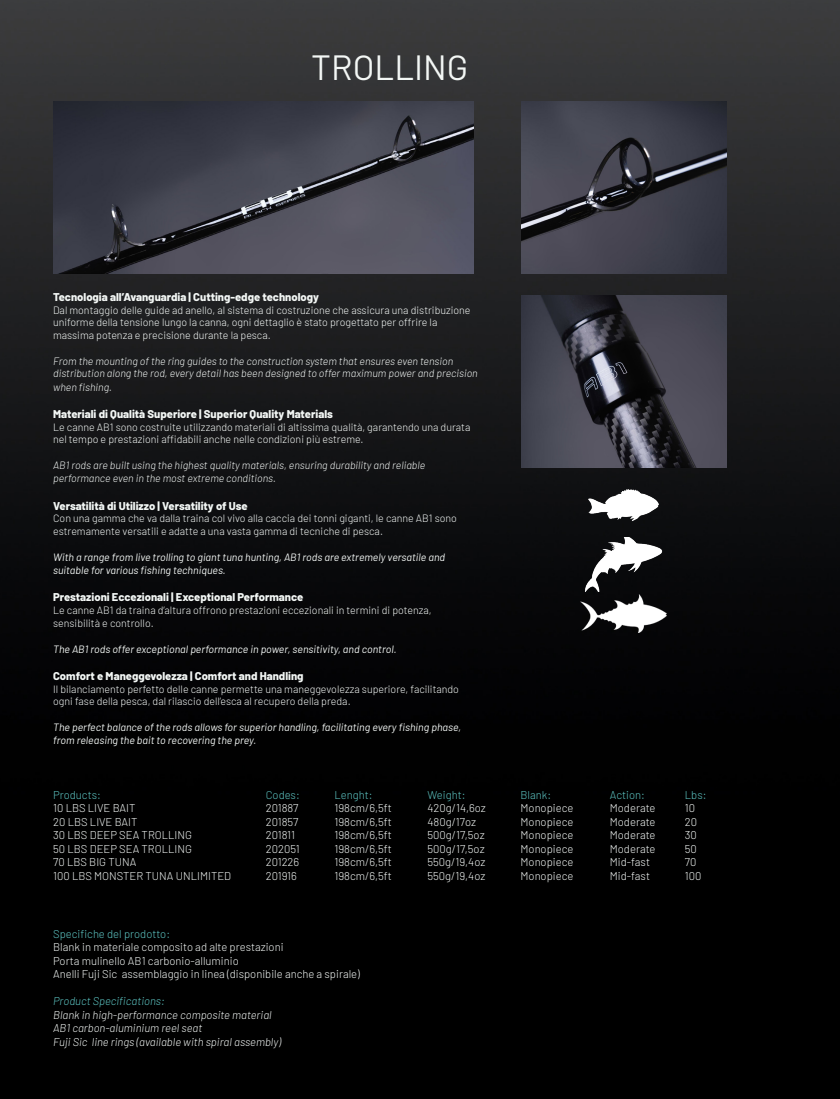
<style>
.page{position:relative;width:840px;height:1099px;background:#fff}
.page>*{position:absolute;margin:0;border:0;box-sizing:border-box;transform-origin:0 0}
.t1{font:35px "Barlow";color:#f3f7f5}
.t2{font:300 11.25px "Barlow";color:#f3f7f5}
.t3{font:800 11.25px "Barlow";color:#f3f7f5}
.t4{font:italic 300 11.25px "Barlow";color:#f3f7f5}
.t5{font:300 11.25px "Barlow";color:#5dc5c3}
.t6{font:italic 300 11.25px "Barlow";color:#5dc5c3}
.t7{font:300 10.62px/12.8px "Barlow";color:#f3f7f5}
.t8{font:italic 10.62px/12.8px "Barlow";color:#f3f7f5}
.t9{font:italic 300 10.62px/13.5px "Barlow";color:#f3f7f5}
</style>
<div class="page">
<img style="left:0;top:0;width:840px;height:1098px">
<img style="left:53px;top:102px;width:420px;height:172px">
<img style="left:521px;top:102px;width:205px;height:172px">
<img style="left:521px;top:295px;width:205px;height:172px">
<img style="left:581px;top:538px;width:86px;height:53px">
<img style="left:581px;top:481px;width:86px;height:47px">
<img style="left:581px;top:594px;width:86px;height:39px">
<p class="t1" style="left:311px;top:42px;width:159px">TROLLING</p>
<p class="t3" style="left:53px;top:288px;width:267px">Tecnologia all’Avanguardia | Cutting-edge technology</p>
<p class="t7" style="left:53px;top:302px;width:419px">Dal montaggio delle guide ad anello, al sistema di costruzione che assicura una distribuzione uniforme della tensione lungo la canna, ogni dettaglio è stato progettato per offrire la massima potenza e precisione durante la pesca.</p>
<p class="t9" style="left:53px;top:353px;width:401px">From the mounting of the ring guides to the construction system that ensures even tension</p>
<p class="t9" style="left:53px;top:366px;width:426px">distribution along the rod, every detail has been designed to offer maximum power and precision when fishing.</p>
<p class="t3" style="left:53px;top:405px;width:281px">Materiali di Qualità Superiore | Superior Quality Materials</p>
<p class="t7" style="left:53px;top:419px;width:419px">Le canne AB1 sono costruite utilizzando materiali di altissima qualità, garantendo una durata nel tempo e prestazioni affidabili anche nelle condizioni più estreme.</p>
<p class="t9" style="left:53px;top:457px;width:374px">AB1 rods are built using the highest quality materials, ensuring durability and reliable</p>
<p class="t9" style="left:53px;top:471px;width:224px">performance even in the most extreme conditions.</p>
<p class="t3" style="left:53px;top:497px;width:196px">Versatilità di Utilizzo | Versatility of Use</p>
<p class="t7" style="left:53px;top:511px;width:405px">Con una gamma che va dalla traina col vivo alla caccia dei tonni giganti, le canne AB1 sono estremamente versatili e adatte a una vasta gamma di tecniche di pesca.</p>
<p class="t8" style="left:53px;top:549px;width:393px">With a range from live trolling to giant tuna hunting, AB1 rods are extremely versatile and</p>
<p class="t8" style="left:53px;top:563px;width:174px">suitable for various fishing techniques.</p>
<p class="t3" style="left:53px;top:588px;width:252px">Prestazioni Eccezionali | Exceptional Performance</p>
<p class="t7" style="left:53px;top:602px;width:380px">Le canne AB1 da traina d’altura offrono prestazioni eccezionali in termini di potenza, sensibilità e controllo.</p>
<p class="t8" style="left:53px;top:641px;width:345px">The AB1 rods offer exceptional performance in power, sensitivity, and control.</p>
<p class="t3" style="left:53px;top:667px;width:252px">Comfort e Maneggevolezza | Comfort and Handling</p>
<p class="t7" style="left:53px;top:681px;width:407px">Il bilanciamento perfetto delle canne permette una maneggevolezza superiore, facilitando ogni fase della pesca, dal rilascio dell’esca al recupero della preda.</p>
<p class="t8" style="left:53px;top:719px;width:409px">The perfect balance of the rods allows for superior handling, facilitating every fishing phase, from releasing the bait to recovering the prey.</p>
<p class="t5" style="left:53px;top:786px;width:49px">Products:</p>
<p class="t2" style="left:53px;top:800px;width:84px">10 LBS LIVE BAIT</p>
<p class="t2" style="left:53px;top:813px;width:86px">20 LBS LIVE BAIT</p>
<p class="t2" style="left:53px;top:827px;width:140px">30 LBS DEEP SEA TROLLING</p>
<p class="t2" style="left:53px;top:840px;width:140px">50 LBS DEEP SEA TROLLING</p>
<p class="t2" style="left:53px;top:854px;width:85px">70 LBS BIG TUNA</p>
<p class="t2" style="left:53px;top:867px;width:180px">100 LBS MONSTER TUNA UNLIMITED</p>
<p class="t5" style="left:266px;top:786px;width:35px">Codes:</p>
<p class="t2" style="left:266px;top:800px;width:34px">201887</p>
<p class="t2" style="left:266px;top:813px;width:34px">201857</p>
<p class="t2" style="left:266px;top:827px;width:31px">201811</p>
<p class="t2" style="left:266px;top:840px;width:35px">202051</p>
<p class="t2" style="left:266px;top:854px;width:35px">201226</p>
<p class="t2" style="left:266px;top:867px;width:33px">201916</p>
<p class="t5" style="left:334px;top:786px;width:40px">Lenght:</p>
<p class="t2" style="left:334px;top:800px;width:59px">198cm/6,5ft</p>
<p class="t2" style="left:334px;top:813px;width:59px">198cm/6,5ft</p>
<p class="t2" style="left:334px;top:827px;width:59px">198cm/6,5ft</p>
<p class="t2" style="left:334px;top:840px;width:59px">198cm/6,5ft</p>
<p class="t2" style="left:334px;top:854px;width:59px">198cm/6,5ft</p>
<p class="t2" style="left:334px;top:867px;width:59px">198cm/6,5ft</p>
<p class="t5" style="left:53px;top:925px;width:118px">Specifiche del prodotto:</p>
<p class="t2" style="left:53px;top:939px;width:232px">Blank in materiale composito ad alte prestazioni</p>
<p class="t2" style="left:53px;top:952px;width:187px">Porta mulinello AB1 carbonio-alluminio</p>
<p class="t2" style="left:53px;top:966px;width:308px">Anelli Fuji Sic assemblaggio in linea (disponibile anche a spirale)</p>
<p class="t6" style="left:53px;top:993px;width:113px">Product Specifications:</p>
<p class="t4" style="left:53px;top:1006px;width:220px">Blank in high-performance composite material</p>
<p class="t4" style="left:53px;top:1020px;width:151px">AB1 carbon-aluminium reel seat</p>
<p class="t4" style="left:53px;top:1033px;width:229px">Fuji Sic line rings (available with spiral assembly)</p>
<p class="t5" style="left:427px;top:786px;width:39px">Weight:</p>
<p class="t2" style="left:427px;top:800px;width:60px">420g/14,6oz</p>
<p class="t2" style="left:427px;top:813px;width:50px">480g/17oz</p>
<p class="t2" style="left:427px;top:827px;width:59px">500g/17,5oz</p>
<p class="t2" style="left:427px;top:840px;width:59px">500g/17,5oz</p>
<p class="t2" style="left:427px;top:854px;width:59px">550g/19,4oz</p>
<p class="t2" style="left:427px;top:867px;width:59px">550g/19,4oz</p>
<p class="t5" style="left:520px;top:786px;width:32px">Blank:</p>
<p class="t2" style="left:520px;top:800px;width:54px">Monopiece</p>
<p class="t2" style="left:520px;top:813px;width:54px">Monopiece</p>
<p class="t2" style="left:520px;top:827px;width:54px">Monopiece</p>
<p class="t2" style="left:520px;top:840px;width:54px">Monopiece</p>
<p class="t2" style="left:520px;top:854px;width:54px">Monopiece</p>
<p class="t2" style="left:520px;top:867px;width:54px">Monopiece</p>
<p class="t5" style="left:610px;top:786px;width:37px">Action:</p>
<p class="t2" style="left:610px;top:800px;width:47px">Moderate</p>
<p class="t2" style="left:610px;top:813px;width:47px">Moderate</p>
<p class="t2" style="left:610px;top:827px;width:47px">Moderate</p>
<p class="t2" style="left:610px;top:840px;width:47px">Moderate</p>
<p class="t2" style="left:610px;top:854px;width:42px">Mid-fast</p>
<p class="t2" style="left:610px;top:867px;width:42px">Mid-fast</p>
<p class="t5" style="left:685px;top:786px;width:23px">Lbs:</p>
<p class="t2" style="left:685px;top:800px;width:12px">10</p>
<p class="t2" style="left:685px;top:813px;width:14px">20</p>
<p class="t2" style="left:685px;top:827px;width:14px">30</p>
<p class="t2" style="left:685px;top:840px;width:14px">50</p>
<p class="t2" style="left:685px;top:854px;width:13px">70</p>
<p class="t2" style="left:685px;top:867px;width:18px">100</p>
</div>
